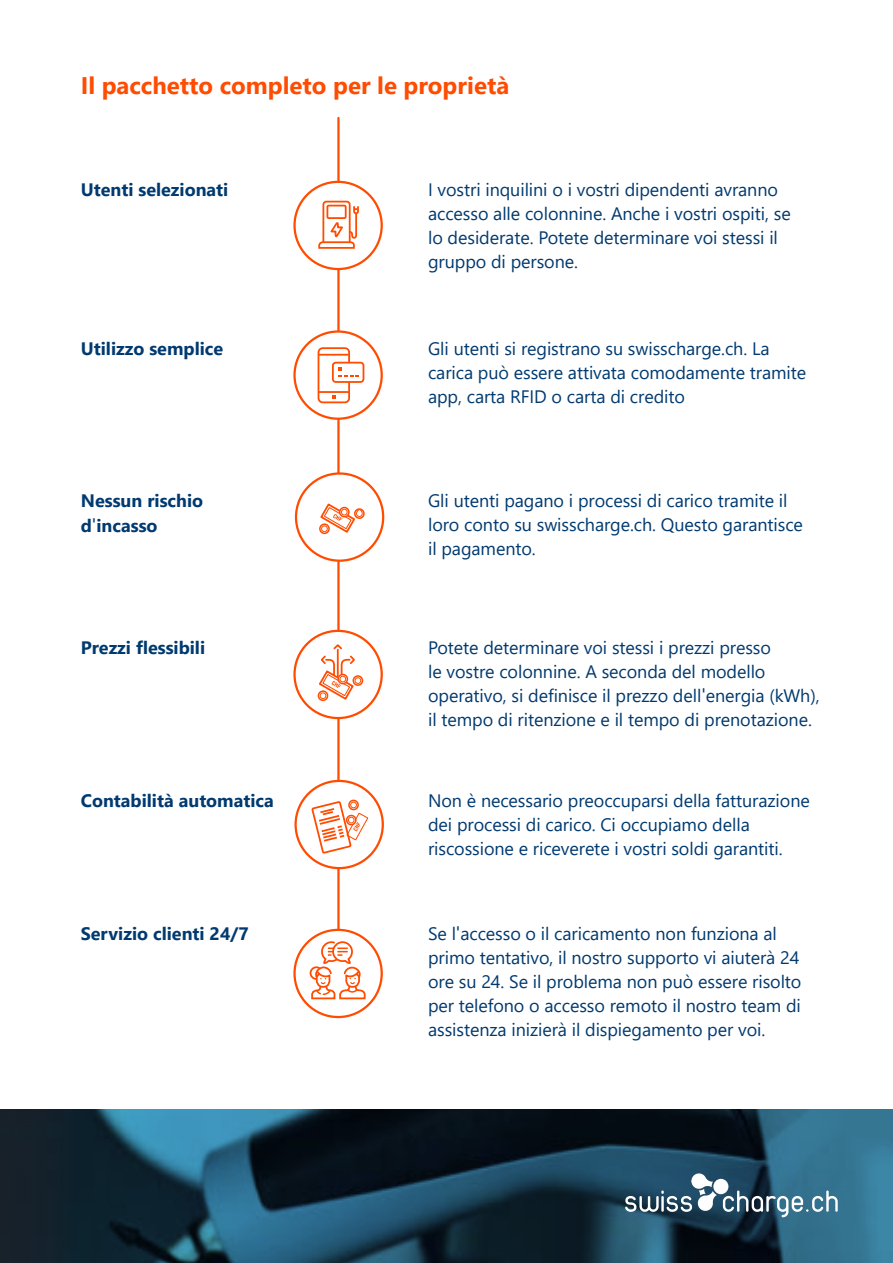
<style>
.page{position:relative;width:893px;height:1263px;background:#fff}
.page>*{position:absolute;margin:0;border:0;box-sizing:border-box;transform-origin:0 0}
.t1{font:700 24px "Segoe UI";color:#ff4c00}
.t2{font:18px/24px "Segoe UI";letter-spacing:-.005em;color:#003a70}
.t3{font:700 18px/25.5px "Segoe UI";color:#003a70}
.s1{font-weight:400}
</style>
<div class="page">
<hr style="left:337px;top:118px;width:3px;height:880px;background:#ff4c00">
<div style="left:296px;top:781px;width:87px;height:87px;background:#fff;border-radius:50%"></div>
<div style="left:294px;top:780px;width:90px;height:89px;border:2px solid #ff4c00;border-radius:50%"></div>
<div style="left:295px;top:182px;width:87px;height:87px;background:#fff;border-radius:50%"></div>
<div style="left:293px;top:181px;width:90px;height:89px;border:2px solid #ff4c00;border-radius:50%"></div>
<div style="left:295px;top:331px;width:87px;height:88px;background:#fff;border-radius:50%"></div>
<div style="left:293px;top:330px;width:90px;height:90px;border:2px solid #ff4c00;border-radius:50%"></div>
<div style="left:295px;top:930px;width:87px;height:87px;background:#fff;border-radius:50%"></div>
<div style="left:293px;top:929px;width:90px;height:89px;border:2px solid #ff4c00;border-radius:50%"></div>
<div style="left:295px;top:631px;width:87px;height:87px;background:#fff;border-radius:50%"></div>
<div style="left:293px;top:630px;width:90px;height:89px;border:2px solid #ff4c00;border-radius:50%"></div>
<svg style="left:0;top:1110px;width:893px;height:153px;background:#193b4e"></svg>
<div style="left:318px;top:347px;width:32px;height:56px;border:2px solid #ff4c00;border-radius:4px"></div>
<div style="left:322px;top:201px;width:29px;height:45px;border:2px solid #ff4c00;border-radius:3px"></div>
<div style="left:333px;top:363px;width:30px;height:19px;background:#fff;border-radius:3px"></div>
<div style="left:332px;top:362px;width:32px;height:21px;border:2px solid #ff4c00;border-radius:3px"></div>
<hr style="left:318px;top:354px;width:31px;height:2px;background:#ff4c00">
<hr style="left:318px;top:391px;width:31px;height:2px;background:#ff4c00">
<svg style="left:332px;top:395px;width:4px;height:4px"></svg>
<svg style="left:338px;top:367px;width:21px;height:10px"></svg>
<svg style="left:318px;top:205px;width:41px;height:44px"></svg>
<div style="left:352px;top:675px;width:11px;height:11px;border:2px solid #ff4c00;border-radius:50%"></div>
<div style="left:355px;top:677px;width:6px;height:7px;border:1px solid #ff4c00;border-radius:50%"></div>
<svg style="left:311px;top:800px;width:58px;height:54px"></svg>
<svg style="left:309px;top:940px;width:57px;height:60px"></svg>
<svg style="left:317px;top:644px;width:39px;height:57px"></svg>
<div style="left:296px;top:473px;width:87px;height:88px;background:#fff;border-radius:50%"></div>
<div style="left:295px;top:472px;width:89px;height:90px;border:2px solid #ff4c00;border-radius:50%"></div>
<div style="left:354px;top:508px;width:11px;height:11px;border:2px solid #ff4c00;border-radius:50%"></div>
<div style="left:356px;top:509px;width:7px;height:8px;border:1px solid #ff4c00;border-radius:50%"></div>
<svg style="left:319px;top:503px;width:38px;height:31px"></svg>
<svg style="left:723px;top:1190px;width:115px;height:27px;background:#587c90"></svg>
<svg style="left:625px;top:1173px;width:92px;height:39px"></svg>
<div style="left:713px;top:1179px;width:15px;height:15px;background:#fff;border-radius:50%"></div>
<h1 class="t1" style="left:81px;top:63px;width:430px">Il pacchetto completo per le proprietà</h1>
<p class="t3" style="left:81px;top:176px;width:149px">Utenti selezionati</p>
<p class="t2" style="left:428px;top:176px;width:364px">I vostri inquilini o i vostri dipendenti avranno accesso alle colonnine. Anche i vostri ospiti, se lo desiderate. Potete determinare voi stessi il gruppo di persone.</p>
<p class="t3" style="left:81px;top:334px;width:144px">Utilizzo semplice</p>
<p class="t2" style="left:428px;top:335px;width:380px">Gli utenti si registrano su swisscharge.ch. La carica può essere attivata comodamente tramite app, carta RFID o carta di credito</p>
<p class="t3" style="left:81px;top:486px;width:124px">Nessun rischio d<span class="s1">'</span>incasso</p>
<p class="t2" style="left:428px;top:487px;width:376px">Gli utenti pagano i processi di carico tramite il loro conto su swisscharge.ch. Questo garantisce il pagamento.</p>
<p class="t3" style="left:81px;top:634px;width:126px">Prezzi flessibili</p>
<p class="t2" style="left:428px;top:634px;width:393px">Potete determinare voi stessi i prezzi presso<br>le vostre colonnine. A seconda del modello operativo, si definisce il prezzo dell'energia (kWh), il tempo di ritenzione e il tempo di prenotazione.</p>
<p class="t3" style="left:81px;top:787px;width:195px">Contabilità automatica</p>
<p class="t2" style="left:428px;top:787px;width:383px">Non è necessario preoccuparsi della fatturazione dei processi di carico. Ci occupiamo della riscossione e riceverete i vostri soldi garantiti.</p>
<p class="t3" style="left:81px;top:919px;width:169px">Servizio clienti 24/7</p>
<p class="t2" style="left:428px;top:920px;width:375px">Se l'accesso o il caricamento non funziona al primo tentativo, il nostro supporto vi aiuterà 24 ore su 24. Se il problema non può essere risolto per telefono o accesso remoto il nostro team di assistenza inizierà il dispiegamento per voi.</p>
</div>
